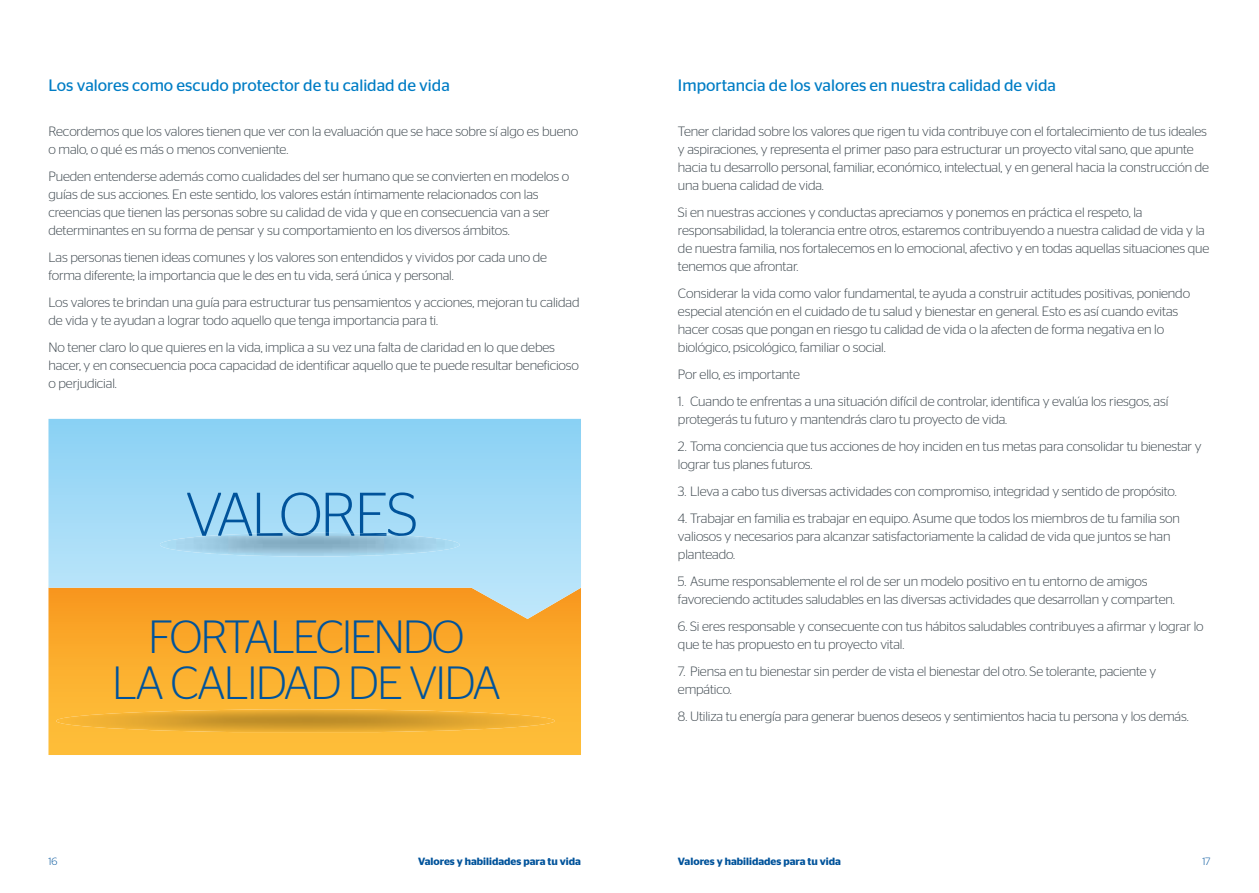
<style>
.page{position:relative;width:1259px;height:893px;background:#fff}
.page>*{position:absolute;margin:0;border:0;box-sizing:border-box;transform-origin:0 0}
.t1{font:300 61.5px "Stag Sans";letter-spacing:-.04em;color:#00539b}
.t2{font:300 46.5px/45px "Stag Sans";letter-spacing:-.05em;color:#00539b;text-align:center}
.t3{font:16.5px "Stag Sans";color:#007dc5}
.t4{font:300 13.5px/18px "Stag Sans";letter-spacing:-.01em;color:#3e484f}
.t5{font:600 10.5px "Stag Sans";color:#00539b}
.t6{font:300 10.5px "Stag Sans";color:#00539b}
</style>
<div class="page">
<svg style="left:48px;top:619px;width:533px;height:136px;background:#fbb130"></svg>
<svg style="left:48px;top:419px;width:533px;height:200px;background:#add0d7"></svg>
<img style="left:56px;top:709px;width:498px;height:23px">
<img style="left:160px;top:536px;width:300px;height:21px">
<svg style="left:281px;top:533px;width:27px;height:1px"></svg>
<p class="t3" style="left:48px;top:76px;width:403px">Los valores como escudo protector de tu calidad de vida</p>
<p class="t4" style="left:48px;top:122px;width:531px">Recordemos que los valores tienen que ver con la evaluación que se hace sobre sí algo es bueno o malo, o qué es más o menos conveniente.</p>
<p class="t4" style="left:48px;top:167px;width:522px">Pueden entenderse además como cualidades del ser humano que se convierten en modelos o guías de sus acciones. En este sentido, los valores están íntimamente relacionados con las creencias que tienen las personas sobre su calidad de vida y que en consecuencia van a ser determinantes en su forma de pensar y su comportamiento en los diversos ámbitos.</p>
<p class="t4" style="left:48px;top:248px;width:500px">Las personas tienen ideas comunes y los valores son entendidos y vividos por cada uno de forma diferente; la importancia que le des en tu vida, será única y personal.</p>
<p class="t4" style="left:48px;top:293px;width:532px">Los valores te brindan una guía para estructurar tus pensamientos y acciones, mejoran tu calidad de vida y te ayudan a lograr todo aquello que tenga importancia para ti.</p>
<p class="t4" style="left:48px;top:338px;width:532px">No tener claro lo que quieres en la vida, implica a su vez una falta de claridad en lo que debes hacer, y en consecuencia poca capacidad de identificar aquello que te puede resultar beneficioso o perjudicial.</p>
<h1 class="t1" style="left:185px;top:481px;width:234px">VALORES</h1>
<h2 class="t2" style="left:112px;top:614px;width:390px">FORTALECIENDO<br>LA CALIDAD DE VIDA</h2>
<p class="t3" style="left:678px;top:76px;width:379px">Importancia de los valores en nuestra calidad de vida</p>
<p class="t4" style="left:678px;top:122px;width:532px">Tener claridad sobre los valores que rigen tu vida contribuye con el fortalecimiento de tus ideales y aspiraciones, y representa el primer paso para estructurar un proyecto vital sano, que apunte hacia tu desarrollo personal, familiar, económico, intelectual, y en general hacia la construcción de una buena calidad de vida.</p>
<p class="t4" style="left:678px;top:203px;width:533px">Si en nuestras acciones y conductas apreciamos y ponemos en práctica el respeto, la responsabilidad, la tolerancia entre otros, estaremos contribuyendo a nuestra calidad de vida y la de nuestra familia, nos fortalecemos en lo emocional, afectivo y en todas aquellas situaciones que tenemos que afrontar.</p>
<p class="t4" style="left:678px;top:284px;width:513px">Considerar la vida como valor fundamental, te ayuda a construir actitudes positivas, poniendo especial atención en el cuidado de tu salud y bienestar en general. Esto es así cuando evitas hacer cosas que pongan en riesgo tu calidad de vida o la afecten de forma negativa en lo biológico, psicológico, familiar o social.</p>
<p class="t4" style="left:678px;top:365px;width:123px">Por ello, es importante</p>
<p class="t4" style="left:678px;top:392px;width:492px">1. Cuando te enfrentas a una situación difícil de controlar, identifica y evalúa los riesgos, así protegerás tu futuro y mantendrás claro tu proyecto de vida.</p>
<p class="t4" style="left:678px;top:437px;width:525px">2. Toma conciencia que tus acciones de hoy inciden en tus metas para consolidar tu bienestar y lograr tus planes futuros.</p>
<p class="t4" style="left:678px;top:482px;width:500px">3. Lleva a cabo tus diversas actividades con compromiso, integridad y sentido de propósito.</p>
<p class="t4" style="left:678px;top:509px;width:503px">4. Trabajar en familia es trabajar en equipo. Asume que todos los miembros de tu familia son valiosos y necesarios para alcanzar satisfactoriamente la calidad de vida que juntos se han planteado.</p>
<p class="t4" style="left:678px;top:572px;width:498px">5. Asume responsablemente el rol de ser un modelo positivo en tu entorno de amigos favoreciendo actitudes saludables en las diversas actividades que desarrollan y comparten.</p>
<p class="t4" style="left:678px;top:617px;width:527px">6. Si eres responsable y consecuente con tus hábitos saludables contribuyes a afirmar y lograr lo que te has propuesto en tu proyecto vital.</p>
<p class="t4" style="left:678px;top:662px;width:480px">7. Piensa en tu bienestar sin perder de vista el bienestar del otro. Se tolerante, paciente y empático.</p>
<p class="t4" style="left:678px;top:707px;width:512px">8. Utiliza tu energía para generar buenos deseos y sentimientos hacia tu persona y los demás.</p>
<p class="t6" style="left:48px;top:855px;width:11px">16</p>
<p class="t5" style="left:418px;top:855px;width:164px">Valores y habilidades para tu vida</p>
<p class="t5" style="left:678px;top:855px;width:164px">Valores y habilidades para tu vida</p>
<p class="t6" style="left:1202px;top:855px;width:10px">17</p>
</div>
